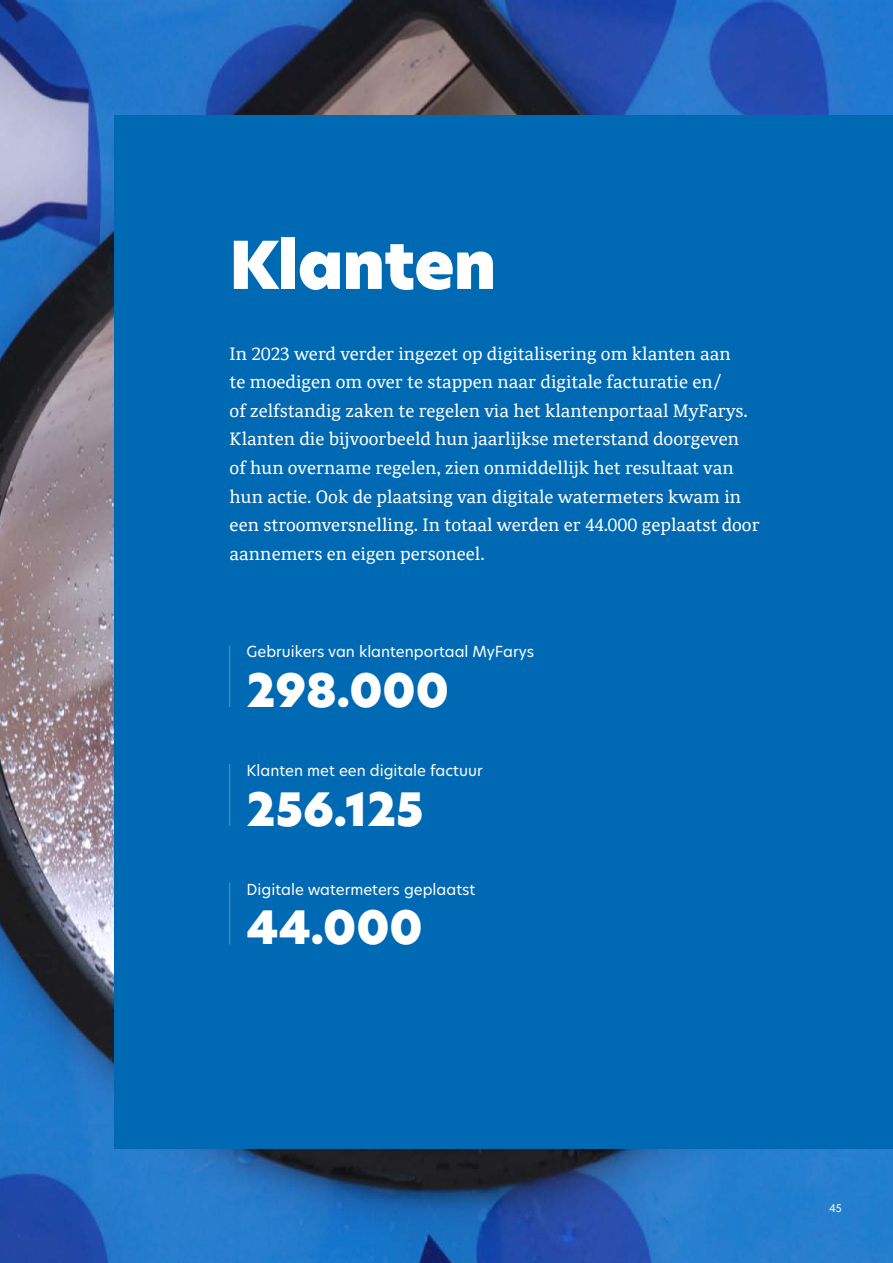
<style>
.page{position:relative;width:893px;height:1263px;background:#fff}
.page>*{position:absolute;margin:0;border:0;box-sizing:border-box;transform-origin:0 0}
.t1{font:64.5px "New Hero Super";letter-spacing:-.01em;color:#fff}
.t2{font:45px "New Hero Super";color:#fff}
.t3{font:19.5px/28.5px "Noam Text";color:#fff}
.t4{font:15px "New Hero";color:#fff}
.t5{font:10.5px "New Hero";color:#fff}
</style>
<div class="page">
<img style="left:0;top:0;width:893px;height:1263px">
<div style="left:115px;top:115px;width:778px;height:1033px;background:#0069b4"></div>
<hr style="left:229px;top:645px;width:1px;height:62px;background:#3d88c8">
<hr style="left:229px;top:764px;width:1px;height:62px;background:#3d88c8">
<hr style="left:229px;top:883px;width:1px;height:61px;background:#3d88c8">
<h1 class="t1" style="left:230px;top:221px;width:268px">Klanten</h1>
<p class="t3" style="left:230px;top:339px;width:532px">In 2023 werd verder ingezet op digitalisering om klanten aan<br>te moedigen om over te stappen naar digitale facturatie en/<br>of zelfstandig zaken te regelen via het klantenportaal MyFarys.<br>Klanten die bijvoorbeeld hun jaarlijkse meterstand doorgeven of hun overname regelen, zien onmiddellijk het resultaat van hun actie. Ook de plaatsing van digitale watermeters kwam in een stroomversnelling. In totaal werden er 44.000 geplaatst door aannemers en eigen personeel.</p>
<p class="t4" style="left:247px;top:641px;width:289px">Gebruikers van klantenportaal MyFarys</p>
<h2 class="t2" style="left:247px;top:659px;width:204px">298.000</h2>
<p class="t4" style="left:247px;top:760px;width:238px">Klanten met een digitale factuur</p>
<h2 class="t2" style="left:247px;top:778px;width:178px">256.125</h2>
<p class="t4" style="left:247px;top:879px;width:230px">Digitale watermeters geplaatst</p>
<h2 class="t2" style="left:247px;top:897px;width:178px">44.000</h2>
<p class="t5" style="left:829px;top:1201px;width:14px">45</p>
</div>
